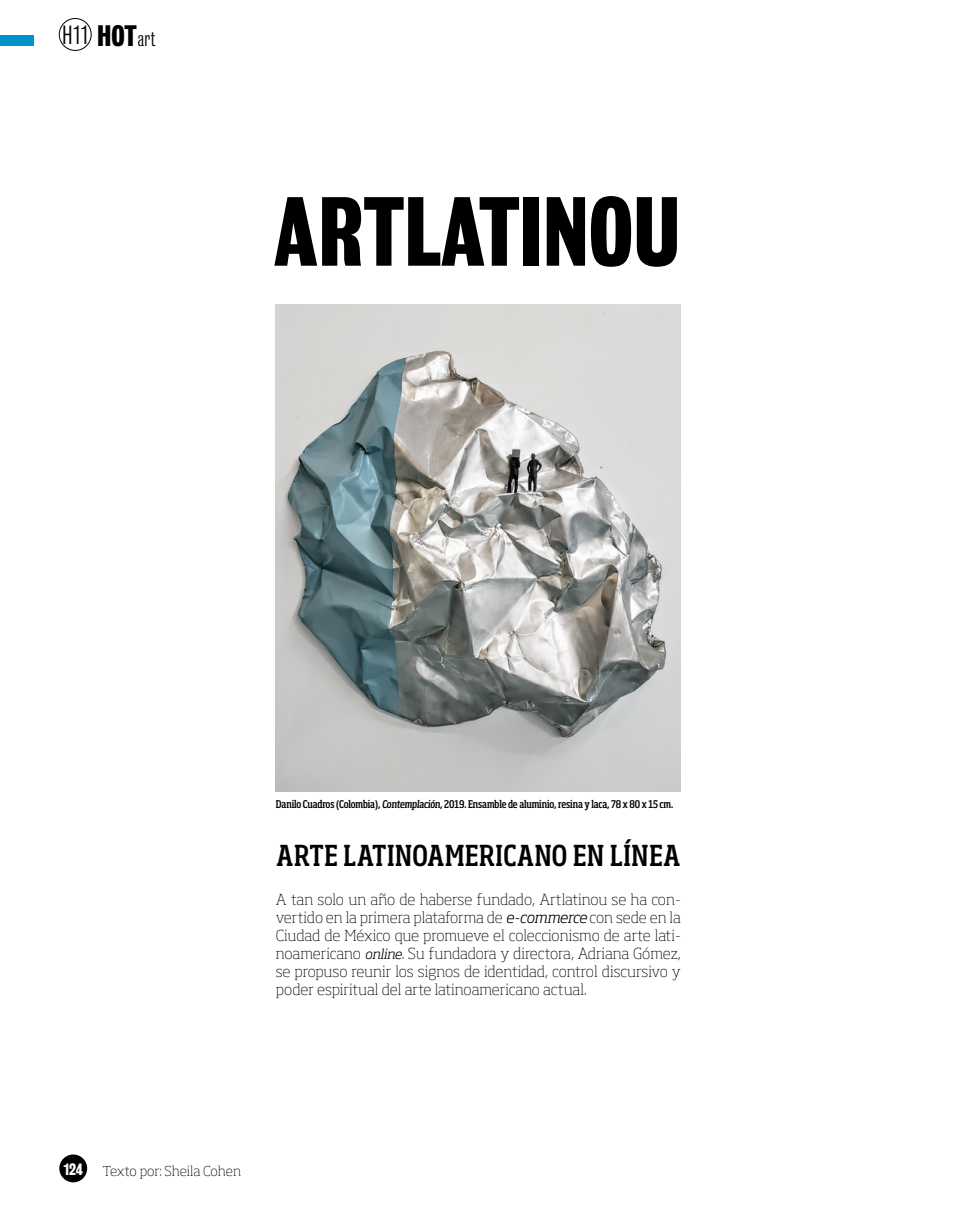
<style>
.page{position:relative;width:978px;height:1212px;background:#fff}
.page>*{position:absolute;margin:0;border:0;box-sizing:border-box;transform-origin:0 0}
.t1{font:700 89.25px "Bureau Grot Cond";color:#000}
.t2{font:500 condensed 28.5px "Soho Std";letter-spacing:.025em;color:#000}
.t3{font:700 27px "Bureau Grot Cond";color:#000}
.t4{font:300 24px "Bureau Grot Cond";color:#000}
.t5{font:300 19.5px "Bureau Grot Cond";color:#000}
.t6{font:200 15px/18px "Soho Std";color:#000;text-align:justify}
.t7{font:700 15px "Bureau Grot Cond";color:#fff}
.t8{font:200 13.5px "Soho Std";letter-spacing:-.01em;color:#000}
.t9{font:500 condensed 10.5px "Soho Std";letter-spacing:-.01em;color:#000}
.s1{font-weight:300;font-style:italic}
.s2{font-weight:300;font-style:italic;font-size:13.5px}
</style>
<div class="page">
<div style="left:59px;top:1154px;width:28px;height:28px;background:#000;border-radius:50%"></div>
<div style="left:59px;top:18px;width:33px;height:33px;border:1px solid #000;border-radius:50%"></div>
<div style="left:0;top:35px;width:34px;height:11px;background:#0093c9"></div>
<img style="left:276px;top:304px;width:405px;height:488px">
<h3 class="t4" style="left:63px;top:22px;width:27px">H11</h3>
<h3 class="t3" style="left:97px;top:20px;width:41px">HOT</h3>
<h3 class="t5" style="left:138px;top:28px;width:19px">art</h3>
<h1 class="t1" style="left:274px;top:180px;width:408px">ARTLATINOU</h1>
<p class="t9" style="left:276px;top:797px;width:399px">Danilo Cuadros (Colombia), Contemplación, 2019. Ensamble de aluminio, resina y laca, 78 x 80 x 15 cm.</p>
<h2 class="t2" style="left:276px;top:837px;width:405px">ARTE LATINOAMERICANO EN LÍNEA</h2>
<p class="t6" style="left:276px;top:890px;width:407px">A tan solo un año de haberse fundado, Artlatinou se ha con&shy;vertido en la primera plataforma de <span class="s1">e-commerce</span> con sede en la Ciudad de México que promueve el coleccionismo de arte lati&shy;noamericano <span class="s2">online</span>. Su fundadora y directora, Adriana Gómez, se propuso reunir los signos de identidad, control discursivo y poder espiritual del arte latinoamericano actual.</p>
<p class="t7" style="left:63px;top:1160px;width:21px">124</p>
<p class="t8" style="left:103px;top:1162px;width:140px">Texto por: Sheila Cohen</p>
</div>
